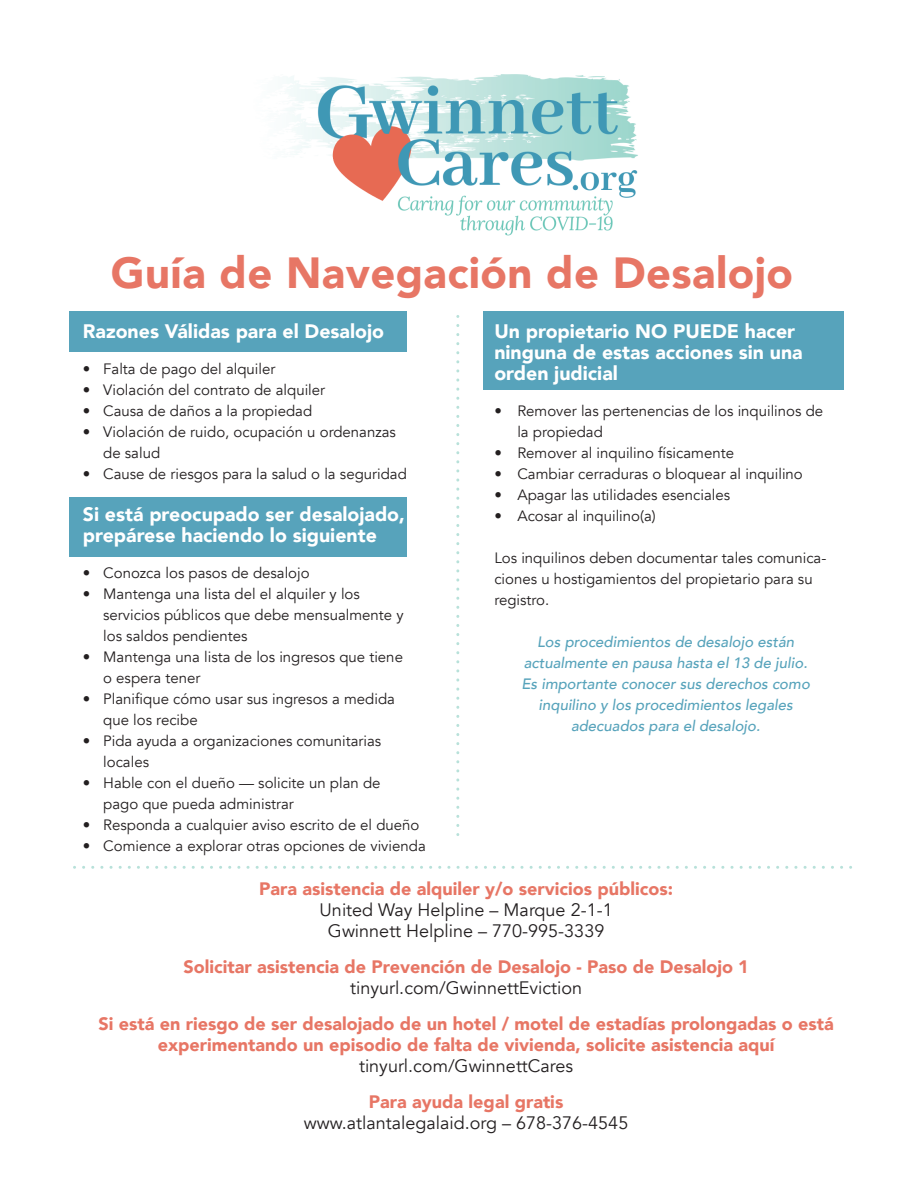
<style>
.page{position:relative;width:918px;height:1188px;background:#fff}
.page>*{position:absolute;margin:0;border:0;box-sizing:border-box;transform-origin:0 0}
.t1{font:900 43.5px "Avenir";letter-spacing:.01em;color:#e77665}
.t2{font:900 19.5px/21px "Avenir";color:#fff}
.t3{font:900 18px/21px "Avenir";color:#e77665;text-align:center}
.t4{font:18px/21px "Avenir";color:#231f20;text-align:center}
.t5{font:15px/21px "Avenir";color:#231f20}
.t6{font:italic 500 15px/21px "Avenir";color:#57a3bb;text-align:center}
</style>
<div class="page">
<div style="left:70px;top:311px;width:337px;height:41px;background:#57a3bb"></div>
<div style="left:483px;top:311px;width:361px;height:79px;background:#57a3bb"></div>
<div style="left:70px;top:497px;width:337px;height:59px;background:#57a3bb"></div>
<img style="left:287px;top:74px;width:351px;height:162px">
<svg style="left:456px;top:325px;width:3px;height:511px"></svg>
<svg style="left:84px;top:866px;width:768px;height:3px"></svg>
<h1 class="t1" style="left:111px;top:235px;width:684px">Guía de Navegación de Desalojo</h1>
<h2 class="t2" style="left:83px;top:320px;width:303px">Razones Válidas para el Desalojo</h2>
<p class="t5" style="left:83px;top:359px;width:194px">• Falta de pago del alquiler</p>
<p class="t5" style="left:83px;top:380px;width:244px">• Violación del contrato de alquiler</p>
<p class="t5" style="left:83px;top:401px;width:231px">• Causa de daños a la propiedad</p>
<p class="t5" style="left:103px;top:422px;width:294px;text-indent:-20px">• Violación de ruido, ocupación u ordenanzas de salud</p>
<p class="t5" style="left:83px;top:464px;width:325px">• Cause de riesgos para la salud o la seguridad</p>
<h2 class="t2" style="left:83px;top:503px;width:324px">Si está preocupado ser desalojado, prepárese haciendo lo siguiente</h2>
<p class="t5" style="left:83px;top:563px;width:228px">• Conozca los pasos de desalojo</p>
<p class="t5" style="left:103px;top:584px;width:302px;text-indent:-20px">• Mantenga una lista del el alquiler y los servicios públicos que debe mensualmente y los saldos pendientes</p>
<p class="t5" style="left:103px;top:647px;width:301px;text-indent:-20px">• Mantenga una lista de los ingresos que tiene o espera tener</p>
<p class="t5" style="left:103px;top:689px;width:293px;text-indent:-20px">• Planifique cómo usar sus ingresos a medida que los recibe</p>
<p class="t5" style="left:103px;top:731px;width:280px;text-indent:-20px">• Pida ayuda a organizaciones comunitarias locales</p>
<p class="t5" style="left:103px;top:773px;width:279px;text-indent:-20px">• Hable con el dueño — solicite un plan de pago que pueda administrar</p>
<p class="t5" style="left:83px;top:815px;width:338px">• Responda a cualquier aviso escrito de el dueño</p>
<p class="t5" style="left:83px;top:836px;width:344px">• Comience a explorar otras opciones de vivienda</p>
<h2 class="t2" style="left:494px;top:320px;width:310px">Un propietario NO PUEDE hacer ninguna de estas acciones sin una orden judicial</h2>
<p class="t5" style="left:517px;top:401px;width:307px;text-indent:-23px">• Remover las pertenencias de los inquilinos de la propiedad</p>
<p class="t5" style="left:494px;top:443px;width:241px">• Remover al inquilino físicamente</p>
<p class="t5" style="left:494px;top:464px;width:310px">• Cambiar cerraduras o bloquear al inquilino</p>
<p class="t5" style="left:494px;top:485px;width:237px">• Apagar las utilidades esenciales</p>
<p class="t5" style="left:494px;top:506px;width:163px">• Acosar al inquilino(a)</p>
<p class="t5" style="left:494px;top:548px;width:333px">Los inquilinos deben documentar tales comunica&shy;ciones u hostigamientos del propietario para su registro.</p>
<p class="t6" style="left:521px;top:632px;width:290px">Los procedimientos de desalojo están actualmente en pausa hasta el 13 de julio.<br>Es importante conocer sus derechos como inquilino y los procedimientos legales adecuados para el desalojo.</p>
<p class="t3" style="left:259px;top:878px;width:416px">Para asistencia de alquiler y/o servicios públicos:</p>
<p class="t4" style="left:320px;top:900px;width:295px">United Way Helpline – Marque 2-1-1<br>Gwinnett Helpline – 770-995-3339</p>
<p class="t3" style="left:183px;top:956px;width:567px">Solicitar asistencia de Prevención de Desalojo - Paso de Desalojo 1</p>
<p class="t4" style="left:350px;top:978px;width:234px">tinyurl.com/GwinnettEviction</p>
<p class="t3" style="left:99px;top:1013px;width:737px">Si está en riesgo de ser desalojado de un hotel / motel de estadías prolongadas o está experimentando un episodio de falta de vivienda, solicite asistencia aquí</p>
<p class="t4" style="left:359px;top:1056px;width:216px">tinyurl.com/GwinnettCares</p>
<p class="t3" style="left:369px;top:1091px;width:196px">Para ayuda legal gratis</p>
<p class="t4" style="left:304px;top:1113px;width:326px">www.atlantalegalaid.org – 678-376-4545</p>
</div>
